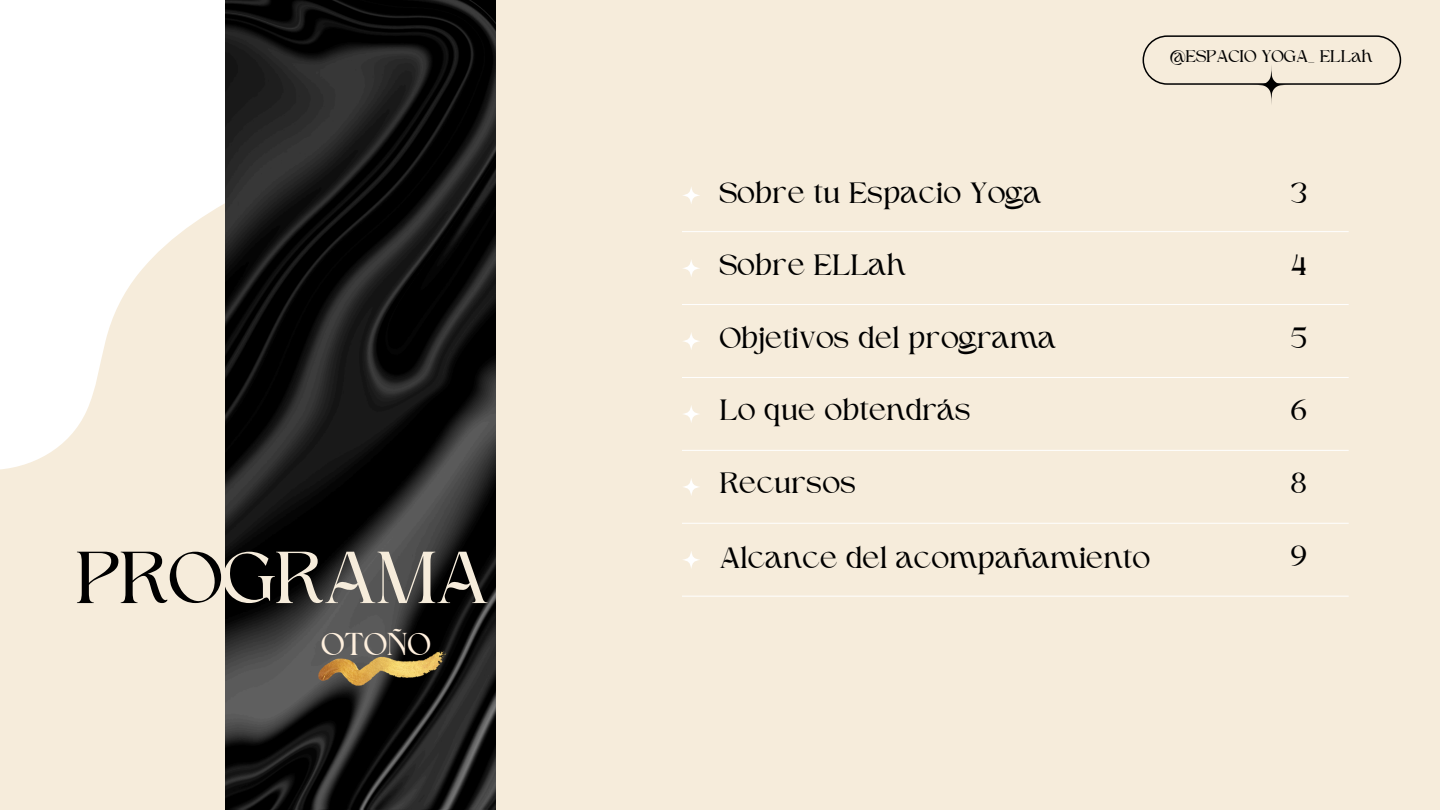
<style>
.page{position:relative;width:1440px;height:810px;background:#f6ecdb}
.page>*{position:absolute;margin:0;border:0;box-sizing:border-box;transform-origin:0 0}
.t1{font:75.1px "Higuen";color:#f6ecdb}
.t2{font:32.3px "Higuen";color:#fff0de}
.t3{font:30px "Higuen";color:#000}
.t4{font:17.3px "Higuen";color:#000}
.s1{color:#000}
</style>
<div class="page">
<svg style="left:0;top:0;width:226px;height:471px;fill:#fff"></svg>
<hr style="left:682px;top:231px;width:667px;height:1px;background:#fff">
<hr style="left:682px;top:304px;width:667px;height:1px;background:#fff">
<hr style="left:682px;top:377px;width:667px;height:1px;background:#fff">
<hr style="left:682px;top:450px;width:667px;height:1px;background:#fff">
<hr style="left:682px;top:523px;width:667px;height:1px;background:#fff">
<hr style="left:682px;top:596px;width:667px;height:1px;background:#fff">
<svg style="left:682px;top:186px;width:18px;height:19px"></svg>
<svg style="left:682px;top:259px;width:18px;height:18px"></svg>
<svg style="left:682px;top:332px;width:18px;height:18px"></svg>
<svg style="left:682px;top:405px;width:18px;height:18px"></svg>
<svg style="left:682px;top:478px;width:18px;height:18px"></svg>
<svg style="left:682px;top:551px;width:18px;height:18px"></svg>
<img style="left:226px;top:0;width:269px;height:810px">
<svg style="left:1143px;top:35px;width:258px;height:69px"></svg>
<img style="left:318px;top:647px;width:133px;height:41px">
<p class="t1" style="left:77px;top:547px;width:414px"><span class="s1">PRO</span>GRAMA</p>
<p class="t2" style="left:322px;top:631px;width:111px">OTOÑO</p>
<p class="t4" style="left:1171px;top:49px;width:204px">@ESPACIO YOGA_ ELLah</p>
<p class="t3" style="left:720px;top:180px;width:323px">Sobre tu Espacio Yoga</p>
<p class="t3" style="left:1291px;top:180px;width:17px">3</p>
<p class="t3" style="left:720px;top:253px;width:188px">Sobre ELLah</p>
<p class="t3" style="left:1292px;top:253px;width:17px">4</p>
<p class="t3" style="left:720px;top:325px;width:338px">Objetivos del programa</p>
<p class="t3" style="left:1291px;top:325px;width:17px">5</p>
<p class="t3" style="left:720px;top:398px;width:253px">Lo que obtendrás</p>
<p class="t3" style="left:1291px;top:398px;width:17px">6</p>
<p class="t3" style="left:720px;top:471px;width:138px">Recursos</p>
<p class="t3" style="left:1292px;top:470px;width:17px">8</p>
<p class="t3" style="left:720px;top:545px;width:432px">Alcance del acompañamiento</p>
<p class="t3" style="left:1292px;top:543px;width:17px">9</p>
</div>
